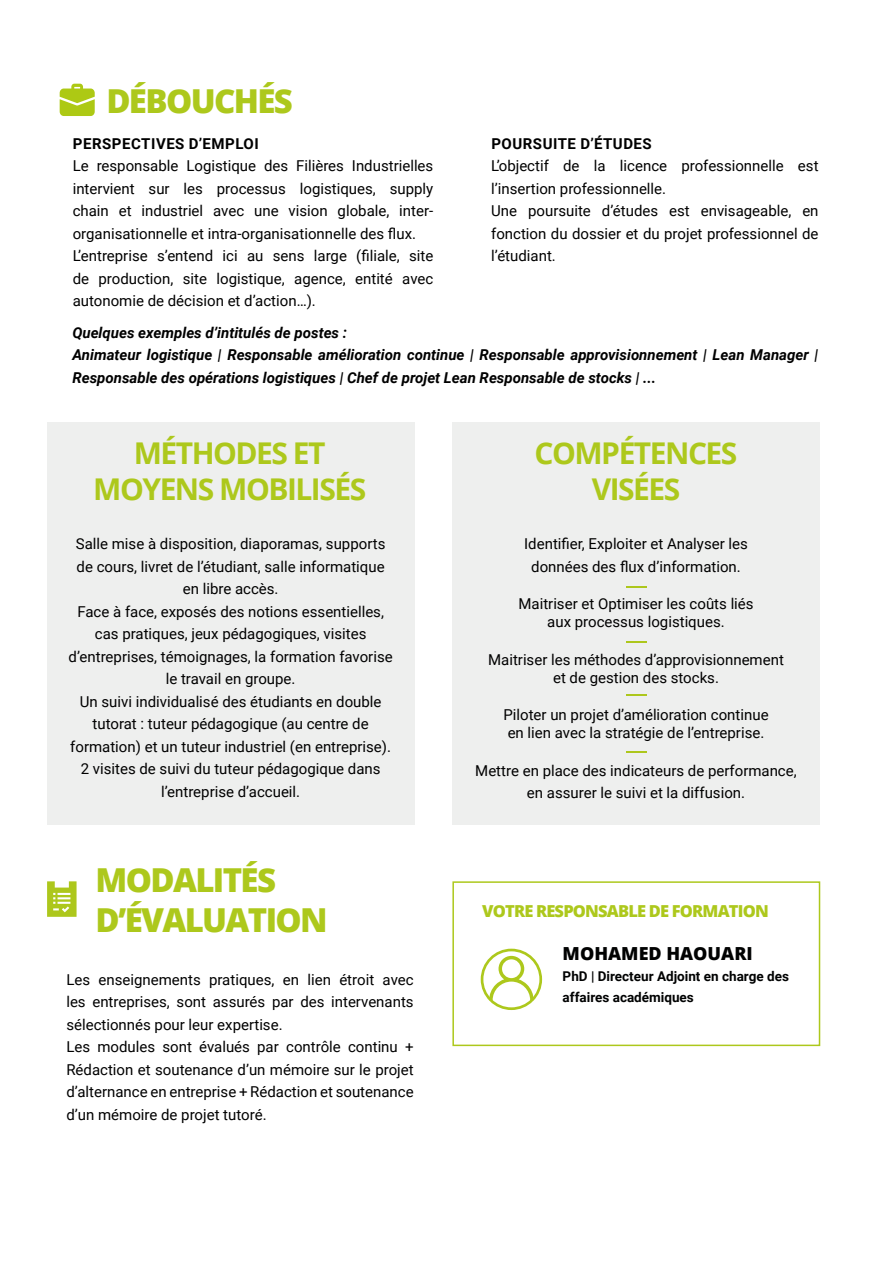
<style>
.page{position:relative;width:893px;height:1263px;background:#fff}
.page>*{position:absolute;margin:0;border:0;box-sizing:border-box;transform-origin:0 0}
.t1{font:800 33px/39.6px "Open Sans";letter-spacing:-.05em;color:#adc81c}
.t2{font:700 30px/36px "Open Sans";letter-spacing:-.05em;color:#adc81c;text-align:center}
.t3{font:800 18px "Open Sans";color:#010202}
.t4{font:800 16.5px "Open Sans";letter-spacing:-.05em;color:#adc81c}
.t5{font:15px/22.5px "Roboto";color:#000;text-align:center}
.t6{font:italic 700 15px/22.5px "Roboto";color:#000}
.t7{font:700 15px "Roboto";letter-spacing:.035em;color:#000}
.t8{font:700 13.5px/21px "Roboto";color:#010202}
</style>
<div class="page">
<div style="left:47px;top:422px;width:367px;height:402px;background:#eeefee"></div>
<div style="left:452px;top:422px;width:368px;height:402px;background:#eeefee"></div>
<svg style="left:626px;top:587px;width:20px;height:1px"></svg>
<svg style="left:626px;top:641px;width:20px;height:1px"></svg>
<hr style="left:626px;top:694px;width:20px;height:2px;background:#adc71c">
<svg style="left:626px;top:751px;width:20px;height:1px"></svg>
<svg style="left:60px;top:84px;width:35px;height:32px"></svg>
<svg style="left:47px;top:881px;width:30px;height:36px"></svg>
<div style="left:452px;top:881px;width:368px;height:165px;border:2px solid #adc81c"></div>
<svg style="left:481px;top:949px;width:61px;height:61px"></svg>
<h1 class="t1" style="left:106px;top:80px;width:188px">DÉBOUCHÉS</h1>
<p class="t7" style="left:73px;top:133px;width:187px">PERSPECTIVES D’EMPLOI</p>
<p class="t5" style="left:73px;top:154px;width:362px;text-align:left">Le responsable Logistique des Filières Industrielles intervient sur les processus logistiques, supply chain et industriel avec une vision globale, inter&shy;organisationnelle et intra-organisationnelle des flux.<br>L’entreprise s’entend ici au sens large (filiale, site de production, site logistique, agence, entité avec autonomie de décision et d’action…).</p>
<p class="t7" style="left:491px;top:133px;width:162px">POURSUITE D’ÉTUDES</p>
<p class="t5" style="left:491px;top:154px;width:329px;text-align:left">L’objectif de la licence professionnelle est l’insertion professionnelle.<br>Une poursuite d’études est envisageable, en fonction du dossier et du projet professionnel de l’étudiant.</p>
<p class="t6" style="left:72px;top:320px;width:747px">Quelques exemples d’intitulés de postes :<br>Animateur logistique | Responsable amélioration continue | Responsable approvisionnement | Lean Manager |<br>Responsable des opérations logistiques | Chef de projet Lean Responsable de stocks | ...</p>
<h2 class="t2" style="left:93px;top:435px;width:274px">MÉTHODES ET<br>MOYENS MOBILISÉS</h2>
<p class="t5" style="left:69px;top:532px;width:326px">Salle mise à disposition, diaporamas, supports de cours, livret de l’étudiant, salle informatique en libre accès.<br>Face à face, exposés des notions essentielles, cas pratiques, jeux pédagogiques, visites d’entreprises, témoignages, la formation favorise le travail en groupe.<br>Un suivi individualisé des étudiants en double tutorat : tuteur pédagogique (au centre de formation) et un tuteur industriel (en entreprise).<br>2 visites de suivi du tuteur pédagogique dans l’entreprise d’accueil.</p>
<h1 class="t1" style="left:96px;top:858px;width:234px">MODALITÉS<br>D’ÉVALUATION</h1>
<p class="t5" style="left:66px;top:967px;width:349px;text-align:left">Les enseignements pratiques, en lien étroit avec les entreprises, sont assurés par des intervenants sélectionnés pour leur expertise.<br>Les modules sont évalués par contrôle continu + Rédaction et soutenance d’un mémoire sur le projet d’alternance en entreprise + Rédaction et soutenance d’un mémoire de projet tutoré.</p>
<h2 class="t2" style="left:534px;top:435px;width:204px">COMPÉTENCES<br>VISÉES</h2>
<p class="t5" style="left:524px;top:532px;width:225px">Identifier, Exploiter et Analyser les données des flux d’information.</p>
<p class="t5" style="left:518px;top:594px;width:237px;line-height:18px">Maitriser et Optimiser les coûts liés aux processus logistiques.</p>
<p class="t5" style="left:488px;top:650px;width:297px;line-height:18px">Maitriser les méthodes d’approvisionnement et de gestion des stocks.</p>
<p class="t5" style="left:503px;top:705px;width:267px;line-height:18px;text-align:left">Piloter un projet d’amélioration continue en lien avec la stratégie de l’entreprise.</p>
<p class="t5" style="left:475px;top:758px;width:323px">Mettre en place des indicateurs de performance, en assurer le suivi et la diffusion.</p>
<p class="t4" style="left:482px;top:898px;width:288px">VOTRE RESPONSABLE DE FORMATION</p>
<p class="t3" style="left:563px;top:940px;width:192px">MOHAMED HAOUARI</p>
<p class="t8" style="left:563px;top:965px;width:228px">PhD | Directeur Adjoint en charge des affaires académiques</p>
</div>
